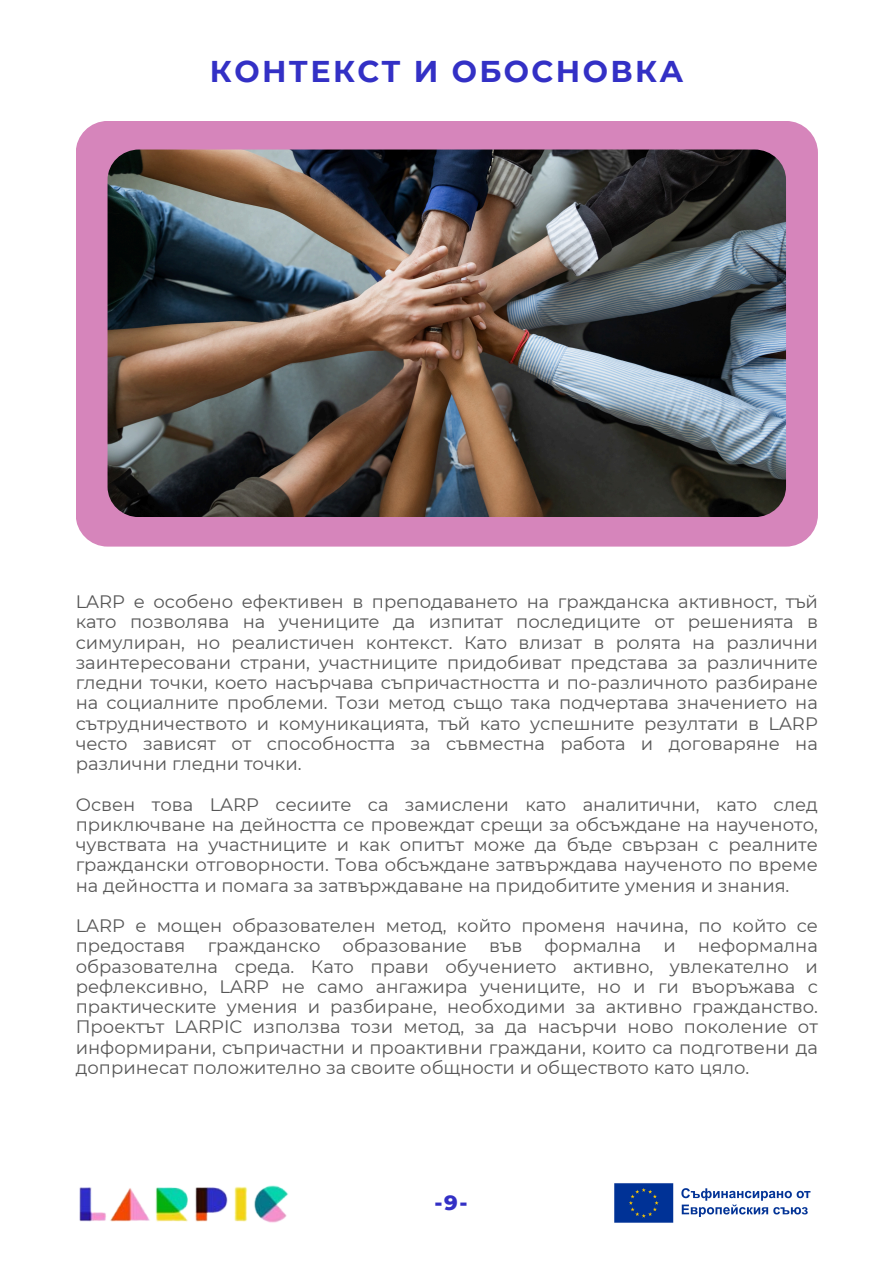
<style>
.page{position:relative;width:894px;height:1264px;background:#fff}
.page>*{position:absolute;margin:0;border:0;box-sizing:border-box;transform-origin:0 0}
.t1{font:700 30px "Montserrat";letter-spacing:.08em;color:#3330c5}
.t2{font:800 21px "Montserrat";color:#3330c5}
.t3{font:18px/20.2px "Montserrat";color:#575757;text-align:justify}
</style>
<div class="page">
<div style="left:76px;top:121px;width:741px;height:425px;background:#d685bb;border-radius:32px"></div>
<img style="left:107px;top:149px;width:678px;height:368px;border-radius:31px">
<img style="left:614px;top:1183px;width:197px;height:40px">
<img style="left:79px;top:1185px;width:210px;height:38px">
<p class="t1" style="left:210px;top:53px;width:475px">КОНТЕКСТ И ОБОСНОВКА</p>
<p class="t3" style="left:76px;top:591px;width:743px">LARP е особено ефективен в преподаването на гражданска активност, тъй като позволява на учениците да изпитат последиците от решенията в симулиран, но реалистичен контекст. Като влизат в ролята на различни заинтересовани страни, участниците придобиват представа за различните гледни точки, което насърчава съпричастността и по-различното разбиране на социалните проблеми. Този метод също така подчертава значението на сътрудничеството и комуникацията, тъй като успешните резултати в LARP често зависят от способността за съвместна работа и договаряне на различни гледни точки.</p>
<p class="t3" style="left:76px;top:794px;width:743px">Освен това LARP сесиите са замислени като аналитични, като след приключване на дейността се провеждат срещи за обсъждане на наученото, чувствата на участниците и как опитът може да бъде свързан с реалните граждански отговорности. Това обсъждане затвърждава наученото по време на дейността и помага за затвърждаване на придобитите умения и знания.</p>
<p class="t3" style="left:76px;top:915px;width:743px">LARP е мощен образователен метод, който променя начина, по който се предоставя гражданско образование във формална и неформална образователна среда. Като прави обучението активно, увлекателно и рефлексивно, LARP не само ангажира учениците, но и ги въоръжава с практическите умения и разбиране, необходими за активно гражданство.<br>Проектът LARPIC използва този метод, за да насърчи ново поколение от информирани, съпричастни и проактивни граждани, които са подготвени да допринесат положително за своите общности и обществото като цяло.</p>
<p class="t2" style="left:434px;top:1190px;width:35px">-9-</p>
</div>
